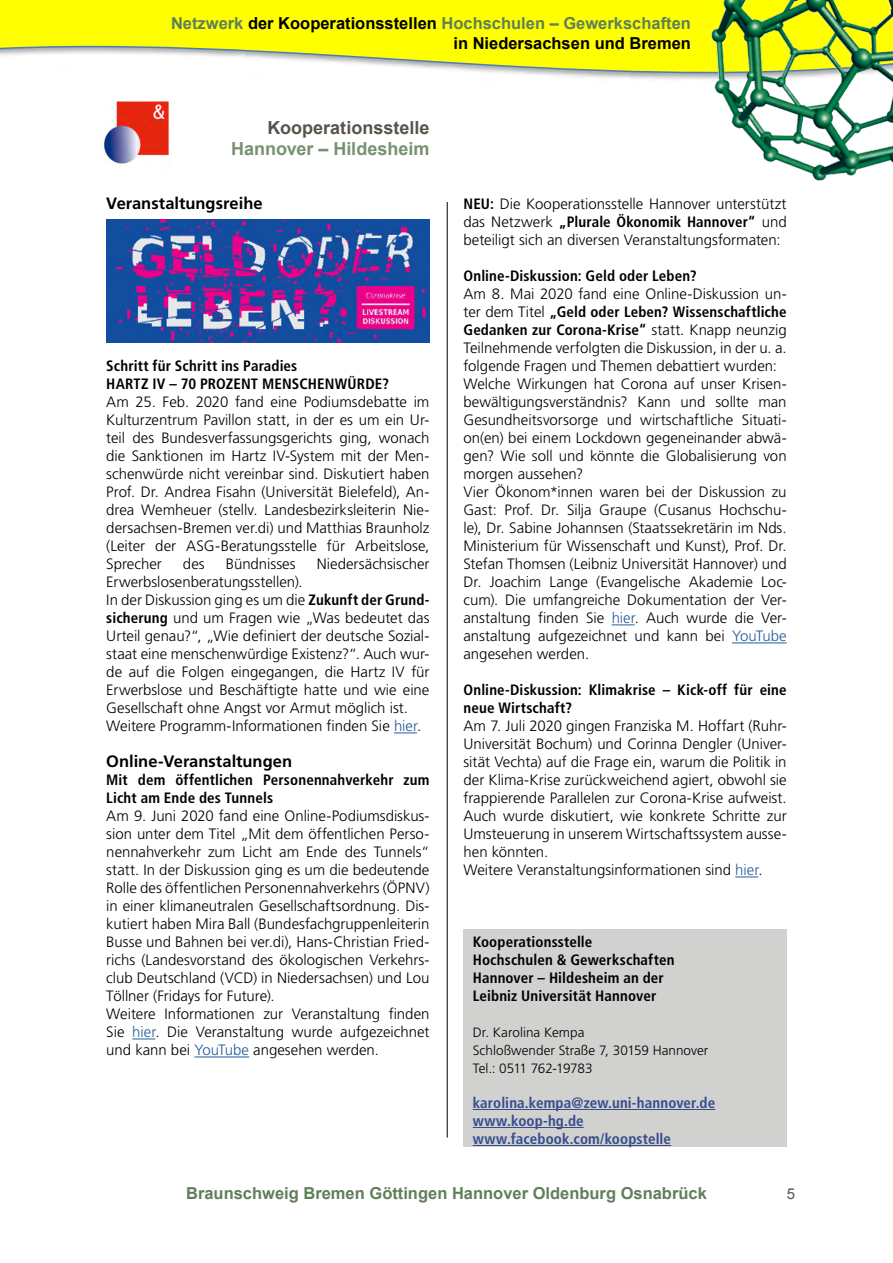
<style>
.page{position:relative;width:893px;height:1263px;background:#fff}
.page>*{position:absolute;margin:0;border:0;box-sizing:border-box;transform-origin:0 0}
.t1{font:700 18px "Arial";color:#78916e}
.t2{font:700 18px "Arial";color:#57544b}
.t3{font:700 16.5px/19.8px "Arial";color:#000;text-align:right}
.t4{font:700 16.5px "Arial";color:#607f59}
.t5{font:700 16.5px "Frutiger";color:#000}
.t6{font:300 15px/18px "Frutiger";color:#000}
.t7{font:700 condensed 15px/18px "Frutiger";letter-spacing:.01em;color:#000}
.t8{font:700 condensed 15px/18px "Frutiger";letter-spacing:.01em;color:#354c8d}
.t9{font:15px "Arial";color:#57544b}
.t10{font:300 13.5px/18px "Frutiger";color:#000}
.s1{color:#607f59}
.s2{font-weight:700;font-stretch:condensed}
.s3{color:#235c9c}
</style>
<div class="page">
<hr style="left:447px;top:202px;width:1px;height:935px;background:#000">
<svg style="left:0;top:0;width:709px;height:80px;fill:#ff0"></svg>
<img style="left:709px;top:0;width:184px;height:181px">
<img style="left:103px;top:101px;width:66px;height:63px">
<svg style="left:394px;top:732px;width:23px;height:1px"></svg>
<svg style="left:132px;top:1038px;width:23px;height:1px"></svg>
<hr style="left:194px;top:1056px;width:55px;height:1px;background:#235c9c">
<svg style="left:612px;top:624px;width:23px;height:1px"></svg>
<hr style="left:732px;top:642px;width:55px;height:1px;background:#235c9c">
<svg style="left:735px;top:876px;width:23px;height:1px"></svg>
<img style="left:106px;top:220px;width:323px;height:122px">
<div style="left:463px;top:929px;width:324px;height:218px;background:#d1d1cf"></div>
<hr style="left:473px;top:1109px;width:242px;height:1px;background:#354c8d">
<hr style="left:473px;top:1127px;width:111px;height:1px;background:#354c8d">
<hr style="left:473px;top:1145px;width:198px;height:1px;background:#354c8d">
<p class="t3" style="left:171px;top:14px;width:521px"><span class="s1">Netzwerk</span> der Kooperationsstellen <span class="s1">Hochschulen – Gewerkschaften </span>in Niedersachsen und Bremen</p>
<p class="t2" style="left:268px;top:115px;width:163px">Kooperationsstelle</p>
<p class="t1" style="left:231px;top:137px;width:200px">Hannover – Hildesheim</p>
<p class="t5" style="left:106px;top:194px;width:158px">Veranstaltungsreihe</p>
<p class="t7" style="left:106px;top:357px;width:284px">Schritt für Schritt ins Paradies<br>HARTZ IV – 70 PROZENT MENSCHENWÜRDE?</p>
<p class="t6" style="left:106px;top:393px;width:325px;text-align:justify">Am 25. Feb. 2020 fand eine Podiumsdebatte im Kulturzentrum Pavillon statt, in der es um ein Ur&shy;teil des Bundesverfassungsgerichts ging, wonach die Sanktionen im Hartz IV-System mit der Men&shy;schenwürde nicht vereinbar sind. Diskutiert haben Prof. Dr. Andrea Fisahn (Universität Bielefeld), An&shy;drea Wemheuer (stellv. Landesbezirksleiterin Nie&shy;dersachsen-Bremen ver.di) und Matthias Braunholz (Leiter der ASG-Beratungsstelle für Arbeitslose, Sprecher</p>
<p class="t6" style="left:183px;top:555px;width:23px">des</p>
<p class="t6" style="left:226px;top:555px;width:71px">Bündnisses</p>
<p class="t6" style="left:317px;top:555px;width:114px">Niedersächsischer</p>
<p class="t6" style="left:106px;top:573px;width:325px">Erwerbslosenberatungsstellen).<br>In der Diskussion ging es um die <span class="s2">Zukunft der Grund&shy;sicherung</span> und um Fragen wie „Was bedeutet das Urteil genau?“, „Wie definiert der deutsche Sozial&shy;staat eine menschenwürdige Existenz?“. Auch wur&shy;de auf die Folgen eingegangen, die Hartz IV für Erwerbslose und Beschäftigte hatte und wie eine Gesellschaft ohne Angst vor Armut möglich ist.<br>Weitere Programm-Informationen finden Sie <span class="s3">hier</span>.</p>
<p class="t5" style="left:106px;top:752px;width:187px">Online-Veranstaltungen</p>
<p class="t7" style="left:106px;top:771px;width:325px">Mit dem öffentlichen Personennahverkehr zum<br>Licht am Ende des Tunnels</p>
<p class="t6" style="left:106px;top:807px;width:325px">Am 9. Juni 2020 fand eine Online-Podiumsdiskus&shy;sion unter dem Titel „Mit dem öffentlichen Perso&shy;nennahverkehr zum Licht am Ende des Tunnels“ statt. In der Diskussion ging es um die bedeutende Rolle des öffentlichen Personennahverkehrs (ÖPNV) in einer klimaneutralen Gesellschaftsordnung. Dis&shy;kutiert haben Mira Ball (Bundesfachgruppenleiterin Busse und Bahnen bei ver.di), Hans-Christian Fried&shy;richs (Landesvorstand des ökologischen Verkehrs&shy;club Deutschland (VCD) in Niedersachsen) und Lou Töllner (Fridays for Future).<br>Weitere Informationen zur Veranstaltung finden Sie <span class="s3">hier</span>. Die Veranstaltung wurde aufgezeichnet und kann bei <span class="s3">YouTube</span> angesehen werden.</p>
<p class="t6" style="left:463px;top:195px;width:325px;text-align:justify"><span class="s2">NEU:</span> Die Kooperationsstelle Hannover unterstützt das Netzwerk <span class="s2">„Plurale Ökonomik Hannover“</span> und beteiligt sich an diversen Veranstaltungsformaten:</p>
<p class="t7" style="left:463px;top:267px;width:235px">Online-Diskussion: Geld oder Leben?</p>
<p class="t6" style="left:463px;top:285px;width:325px">Am 8. Mai 2020 fand eine Online-Diskussion un&shy;ter dem Titel <span class="s2">„Geld oder Leben? Wissenschaftliche Gedanken zur Corona-Krise“</span> statt. Knapp neunzig Teilnehmende verfolgten die Diskussion, in der u. a. folgende Fragen und Themen debattiert wurden:<br>Welche Wirkungen hat Corona auf unser Krisen&shy;bewältigungsverständnis? Kann und sollte man Gesundheitsvorsorge und wirtschaftliche Situati&shy;on(en) bei einem Lockdown gegeneinander abwä&shy;gen? Wie soll und könnte die Globalisierung von morgen aussehen?<br>Vier Ökonom*innen waren bei der Diskussion zu Gast: Prof. Dr. Silja Graupe (Cusanus Hochschu&shy;le), Dr. Sabine Johannsen (Staatssekretärin im Nds.<br>Ministerium für Wissenschaft und Kunst), Prof. Dr.<br>Stefan Thomsen (Leibniz Universität Hannover) und Dr. Joachim Lange (Evangelische Akademie Loc&shy;cum). Die umfangreiche Dokumentation der Ver&shy;anstaltung finden Sie <span class="s3">hier</span>. Auch wurde die Ver&shy;anstaltung aufgezeichnet und kann bei <span class="s3">YouTube </span>angesehen werden.</p>
<p class="t7" style="left:463px;top:681px;width:325px">Online-Diskussion: Klimakrise – Kick-off für eine neue Wirtschaft?</p>
<p class="t6" style="left:463px;top:717px;width:325px">Am 7. Juli 2020 gingen Franziska M. Hoffart (Ruhr-Universität Bochum) und Corinna Dengler (Univer&shy;sität Vechta) auf die Frage ein, warum die Politik in der Klima-Krise zurückweichend agiert, obwohl sie frappierende Parallelen zur Corona-Krise aufweist.<br>Auch wurde diskutiert, wie konkrete Schritte zur Umsteuerung in unserem Wirtschaftssystem ausse&shy;hen könnten.<br>Weitere Veranstaltungsinformationen sind <span class="s3">hier</span>.</p>
<p class="t7" style="left:473px;top:933px;width:203px">Kooperationsstelle<br>Hochschulen &amp; Gewerkschaften<br>Hannover – Hildesheim an der<br>Leibniz Universität Hannover</p>
<p class="t10" style="left:473px;top:1024px;width:237px">Dr. Karolina Kempa<br>Schloßwender Straße 7, 30159 Hannover<br>Tel.: 0511 762-19783</p>
<p class="t8" style="left:473px;top:1094px;width:244px">karolina.kempa@zew.uni-hannover.de www.koop-hg.de www.facebook.com/koopstelle</p>
<p class="t4" style="left:186px;top:1183px;width:522px">Braunschweig Bremen Göttingen Hannover Oldenburg Osnabrück</p>
<p class="t9" style="left:787px;top:1184px;width:10px">5</p>
</div>
